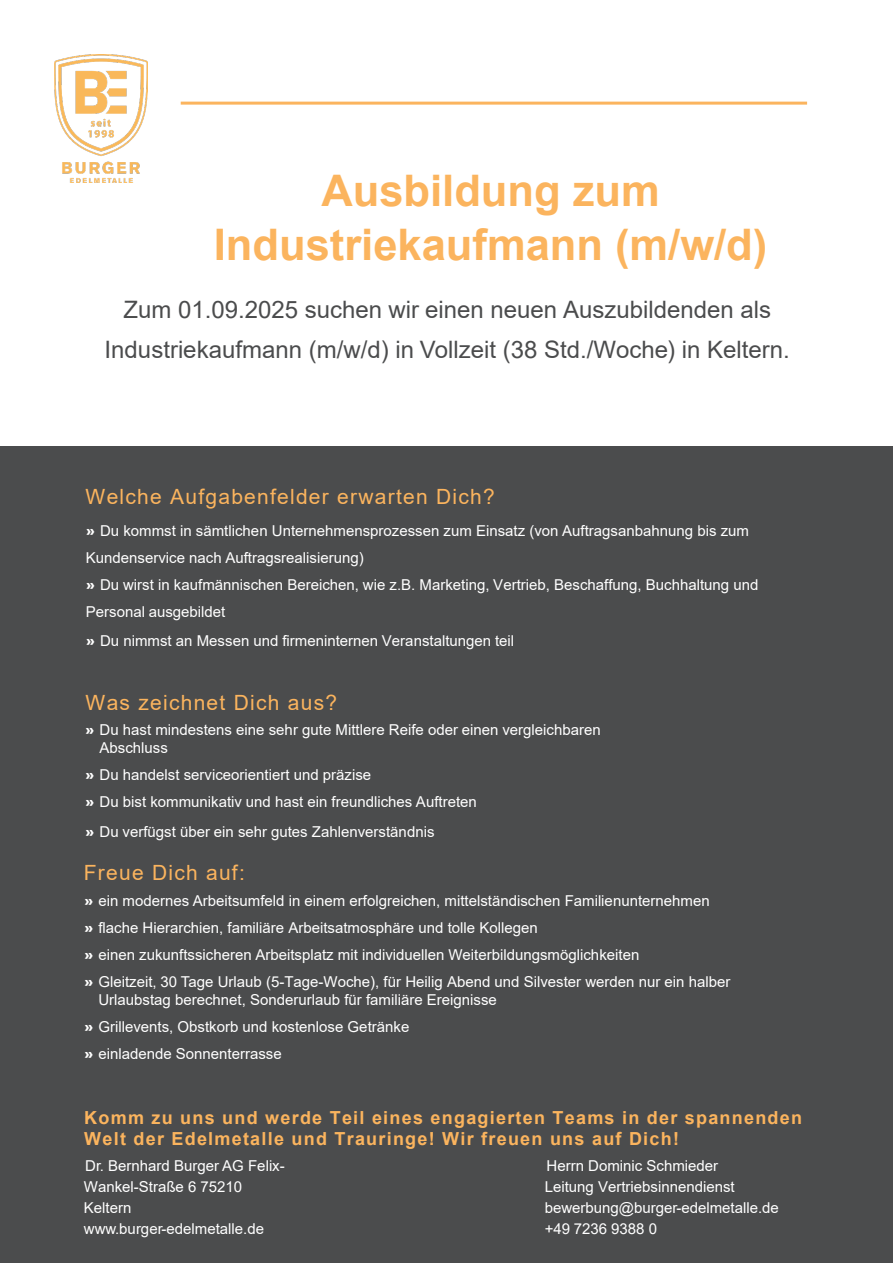
<style>
.page{position:relative;width:893px;height:1263px;background:#fff}
.page>*{position:absolute;margin:0;border:0;box-sizing:border-box;transform-origin:0 0}
.t1{font:700 43.5px/53.6px "Arial";color:#fbb45e;text-align:center}
.t2{font:24px/40.5px "Arial";color:#4b4c4d;text-align:center}
.t3{font:21px "Arial";letter-spacing:.06em;color:#fbb45e}
.t4{font:700 18px/21.6px "Arial";letter-spacing:.07em;color:#fbb45e}
.Fließtext{font:15px/27px "Arial";color:#fff}
.s1{font-family:"Work Sans"}
</style>
<div class="page">
<div style="left:0;top:446px;width:893px;height:817px;background:#4b4c4d"></div>
<img style="left:54px;top:54px;width:94px;height:128px">
<hr style="left:181px;top:102px;width:626px;height:3px;background:#fbb45e">
<p class="t1" style="left:214px;top:165px;width:555px">Ausbildung zum<br>Industriekaufmann (m/w/d)</p>
<p class="t2" style="left:105px;top:289px;width:687px">Zum 01.09.2025 suchen wir einen neuen Auszubildenden als<br>Industriekaufmann (m/w/d) in Vollzeit (38 Std./Woche) in Keltern.</p>
<p class="t3" style="left:86px;top:482px;width:411px">Welche Aufgabenfelder erwarten Dich?</p>
<p class="Fließtext" style="left:86px;top:517px;width:674px"><span class="s1">»</span> Du kommst in sämtlichen Unternehmensprozessen zum Einsatz (von Auftragsanbahnung bis zum Kundenservice nach Auftragsrealisierung)<br><span class="s1">»</span> Du wirst in kaufmännischen Bereichen, wie z.B. Marketing, Vertrieb, Beschaffung, Buchhaltung und Personal ausgebildet</p>
<p class="Fließtext" style="left:86px;top:627px;width:430px"><span class="s1">»</span> Du nimmst an Messen und firmeninternen Veranstaltungen teil</p>
<p class="t3" style="left:86px;top:688px;width:253px">Was zeichnet Dich aus?</p>
<p class="Fließtext" style="left:100px;top:721px;width:503px;line-height:18px;text-indent:-14px"><span class="s1">»</span> Du hast mindestens eine sehr gute Mittlere Reife oder einen vergleichbaren<br>Abschluss</p>
<p class="Fließtext" style="left:86px;top:761px;width:393px"><span class="s1">»</span> Du handelst serviceorientiert und präzise<br><span class="s1">»</span> Du bist kommunikativ und hast ein freundliches Auftreten</p>
<p class="Fließtext" style="left:86px;top:818px;width:350px"><span class="s1">»</span> Du verfügst über ein sehr gutes Zahlenverständnis</p>
<p class="t3" style="left:84px;top:858px;width:163px">Freue Dich auf:</p>
<p class="Fließtext" style="left:84px;top:887px;width:647px"><span class="s1">»</span> ein modernes Arbeitsumfeld in einem erfolgreichen, mittelständischen Familienunternehmen<br><span class="s1">»</span> flache Hierarchien, familiäre Arbeitsatmosphäre und tolle Kollegen<br><span class="s1">»</span> einen zukunftssicheren Arbeitsplatz mit individuellen Weiterbildungsmöglichkeiten<br><span class="s1">»</span> Gleitzeit, 30 Tage Urlaub (5-Tage-Woche), für Heilig Abend und Silvester werden nur ein halber</p>
<p class="Fließtext" style="left:84px;top:986px;width:414px;text-indent:14px">Urlaubstag berechnet, Sonderurlaub für familiäre Ereignisse <span class="s1">»</span> Grillevents, Obstkorb und kostenlose Getränke<br><span class="s1">»</span> einladende Sonnenterrasse</p>
<p class="t4" style="left:84px;top:1107px;width:719px">Komm zu uns und werde Teil eines engagierten Teams in der spannenden<br>Welt der Edelmetalle und Trauringe! Wir freuen uns auf Dich!</p>
<p class="Fließtext" style="left:84px;top:1155px;width:202px;line-height:21px">Dr. Bernhard Burger AG Felix-<br>Wankel-Straße 6 75210<br>Keltern www.burger-edelmetalle.de</p>
<p class="Fließtext" style="left:545px;top:1155px;width:236px;line-height:21px">Herrn Dominic Schmieder<br>Leitung Vertriebsinnendienst bewerbung@burger-edelmetalle.de +49 7236 9388 0</p>
</div>
